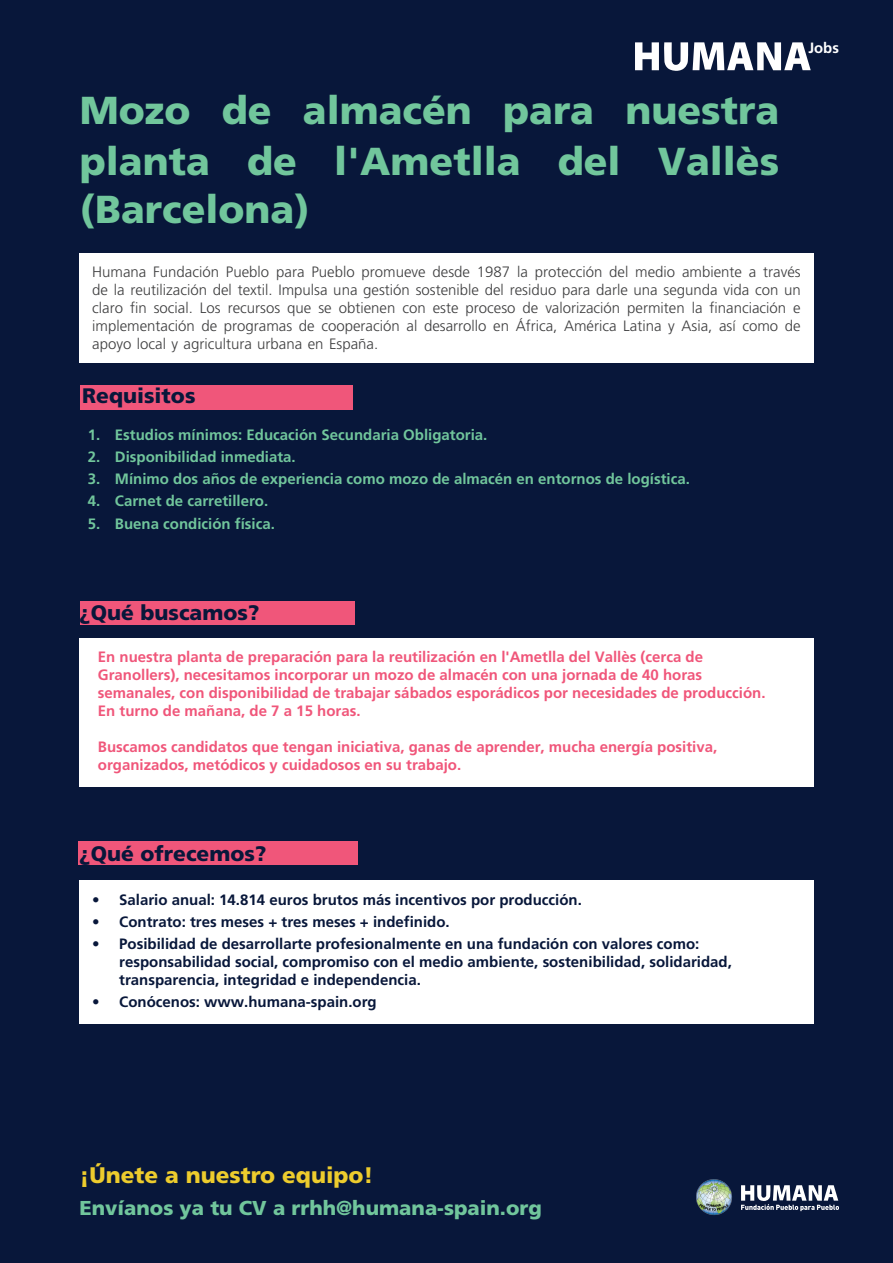
<style>
.page{position:relative;width:893px;height:1263px;background:#08173a}
.page>*{position:absolute;margin:0;border:0;box-sizing:border-box;transform-origin:0 0}
.t1{font:900 39px/49.3px "Frutiger LT Std";color:#71c69c;text-align:justify}
.t2{font:900 22.5px "Frutiger LT Std";color:#edcc2d}
.t3{font:900 21px "Frutiger LT Std";color:#08173a}
.t4{font:900 20.1px "Frutiger LT Std";color:#71c69c}
.t5{font:300 15px/18px "Frutiger LT Std";color:#3e3e3f;text-align:justify}
.t6{font:700 15px/18px "Frutiger LT Std";color:#f0567a}
.t7{font:700 15px/18px "Frutiger LT Std";color:#08173a}
.t8{font:700 15px "Frutiger LT Std";color:#71c69c}
.t9{font:700 14.85px "Frutiger LT Std";color:#fff}
</style>
<div class="page">
<svg style="left:635px;top:42px;width:176px;height:29px"></svg>
<div style="left:79px;top:253px;width:734px;height:110px;background:#fff"></div>
<div style="left:79px;top:638px;width:734px;height:149px;background:#fff"></div>
<div style="left:79px;top:881px;width:734px;height:143px;background:#fff"></div>
<div style="left:80px;top:601px;width:274px;height:23px;background:#f0567a"></div>
<div style="left:78px;top:841px;width:280px;height:24px;background:#f0567a"></div>
<div style="left:80px;top:385px;width:273px;height:24px;background:#f0567a"></div>
<svg style="left:741px;top:1185px;width:98px;height:26px"></svg>
<img style="left:696px;top:1179px;width:36px;height:36px">
<p class="t9" style="left:808px;top:39px;width:32px">Jobs</p>
<p class="t1" style="left:80px;top:86px;width:701px">Mozo de almacén para nuestra planta de l'Ametlla del Vallès (Barcelona)</p>
<p class="t5" style="left:92px;top:263px;width:710px">Humana Fundación Pueblo para Pueblo promueve desde 1987 la protección del medio ambiente a través de la reutilización del textil. Impulsa una gestión sostenible del residuo para darle una segunda vida con un claro fin social. Los recursos que se obtienen con este proceso de valorización permiten la financiación e implementación de programas de cooperación al desarrollo en África, América Latina y Asia, así como de apoyo local y agricultura urbana en España.</p>
<p class="t3" style="left:82px;top:383px;width:115px">Requisitos</p>
<p class="t8" style="left:88px;top:425px;width:401px">1. Estudios mínimos: Educación Secundaria Obligatoria.</p>
<p class="t8" style="left:88px;top:448px;width:209px">2. Disponibilidad inmediata.</p>
<p class="t8" style="left:88px;top:470px;width:604px">3. Mínimo dos años de experiencia como mozo de almacén en entornos de logística.</p>
<p class="t8" style="left:88px;top:492px;width:182px">4. Carnet de carretillero.</p>
<p class="t8" style="left:88px;top:514px;width:189px">5. Buena condición física.</p>
<p class="t3" style="left:79px;top:600px;width:182px">¿Qué buscamos?</p>
<p class="t6" style="left:98px;top:648px;width:669px">En nuestra planta de preparación para la reutilización en l'Ametlla del Vallès (cerca de Granollers), necesitamos incorporar un mozo de almacén con una jornada de 40 horas semanales, con disponibilidad de trabajar sábados esporádicos por necesidades de producción.<br>En turno de mañana, de 7 a 15 horas.</p>
<p class="t6" style="left:98px;top:738px;width:621px">Buscamos candidatos que tengan iniciativa, ganas de aprender, mucha energía positiva, organizados, metódicos y cuidadosos en su trabajo.</p>
<p class="t3" style="left:79px;top:840px;width:189px">¿Qué ofrecemos?</p>
<p class="t7" style="left:92px;top:890px;width:491px">• Salario anual: 14.814 euros brutos más incentivos por producción.</p>
<p class="t7" style="left:92px;top:913px;width:359px">• Contrato: tres meses + tres meses + indefinido.</p>
<p class="t7" style="left:119px;top:935px;width:614px;text-indent:-27px">• Posibilidad de desarrollarte profesionalmente en una fundación con valores como: responsabilidad social, compromiso con el medio ambiente, sostenibilidad, solidaridad, transparencia, integridad e independencia.</p>
<p class="t7" style="left:92px;top:993px;width:286px">• Conócenos: www.humana-spain.org</p>
<p class="t2" style="left:79px;top:1161px;width:296px">¡Únete a nuestro equipo!</p>
<p class="t4" style="left:79px;top:1196px;width:464px">Envíanos ya tu CV a rrhh@humana-spain.org</p>
</div>
